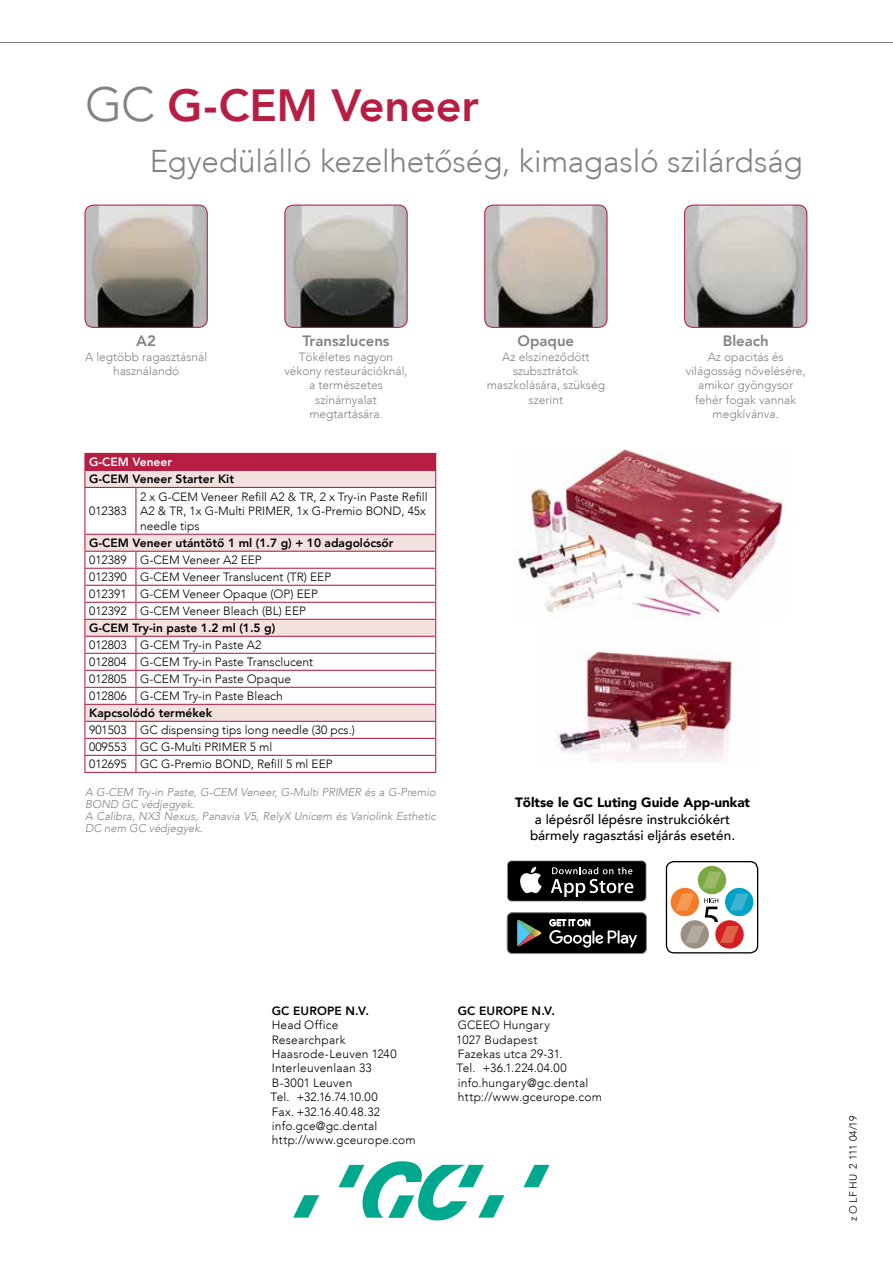
<style>
.page{position:relative;width:893px;height:1263px;background:#fff}
.page>*{position:absolute;margin:0;border:0;box-sizing:border-box;transform-origin:0 0}
.t1{font:800 45px "Avenir";letter-spacing:-.005em;color:#b61e43}
.t2{font:300 31.5px "Avenir";letter-spacing:-.005em;color:#808285}
.t3{font:800 15px "Avenir";color:#808285}
.t4{font:500 13.5px/16.5px "Avenir";color:#000;text-align:center}
.t5{font:900 13.5px "Avenir";color:#000}
.t6{font:300 12px/17px "Avenir";color:#000}
.t7{font:300 12px/14.4px "Avenir";letter-spacing:.02em;color:#000}
.t8{font:300 12px/14.4px "Avenir";color:#808285;text-align:center}
.t9{font:800 12px "Avenir";color:#000}
.t10{font:800 12px "Avenir";color:#fff}
.t11{font:italic 300 11.25px/12px "Avenir";color:#808285}
.t12{font:300 10.5px "Avenir";color:#000}
.s1{font-weight:300;font-size:48px;color:#808285}
</style>
<div class="page">
<svg style="left:523px;top:1165px;width:26px;height:22px"></svg>
<svg style="left:338px;top:1161px;width:166px;height:59px"></svg>
<svg style="left:293px;top:1195px;width:26px;height:22px"></svg>
<img style="left:85px;top:205px;width:122px;height:122px">
<div style="left:84px;top:205px;width:124px;height:123px;border:1px solid #b61e43;border-radius:9px"></div>
<img style="left:285px;top:205px;width:122px;height:122px">
<div style="left:284px;top:205px;width:124px;height:123px;border:1px solid #b61e43;border-radius:9px"></div>
<img style="left:485px;top:205px;width:122px;height:122px">
<div style="left:484px;top:205px;width:123px;height:123px;border:1px solid #b61e43;border-radius:9px"></div>
<img style="left:685px;top:205px;width:122px;height:122px">
<div style="left:684px;top:205px;width:123px;height:123px;border:1px solid #b61e43;border-radius:9px"></div>
<svg style="left:0;top:42px;width:893px;height:1px"></svg>
<img style="left:514px;top:448px;width:270px;height:171px">
<img style="left:555px;top:648px;width:182px;height:113px">
<div style="left:85px;top:453px;width:351px;height:17px;background:#b61e43"></div>
<div style="left:85px;top:471px;width:350px;height:16px;background:#f2e1de"></div>
<svg style="left:85px;top:488px;width:350px;height:284px"></svg>
<svg style="left:435px;top:471px;width:1px;height:16px"></svg>
<hr style="left:84px;top:453px;width:52px;height:1px;background:#b61e43">
<hr style="left:84px;top:470px;width:52px;height:1px;background:#b61e43">
<svg style="left:84px;top:454px;width:1px;height:33px"></svg>
<hr style="left:136px;top:470px;width:300px;height:1px;background:#b61e43">
<hr style="left:84px;top:487px;width:52px;height:1px;background:#b61e43">
<hr style="left:84px;top:488px;width:1px;height:46px;background:#b61e43">
<hr style="left:136px;top:487px;width:300px;height:1px;background:#b61e43">
<hr style="left:135px;top:488px;width:1px;height:46px;background:#b61e43">
<hr style="left:435px;top:488px;width:1px;height:46px;background:#b61e43">
<hr style="left:84px;top:534px;width:52px;height:1px;background:#b61e43">
<hr style="left:136px;top:534px;width:300px;height:1px;background:#b61e43">
<hr style="left:84px;top:551px;width:52px;height:1px;background:#b61e43">
<hr style="left:136px;top:551px;width:300px;height:1px;background:#b61e43">
<hr style="left:84px;top:568px;width:52px;height:1px;background:#b61e43">
<hr style="left:136px;top:568px;width:300px;height:1px;background:#b61e43">
<hr style="left:84px;top:585px;width:52px;height:1px;background:#b61e43">
<hr style="left:136px;top:585px;width:300px;height:1px;background:#b61e43">
<hr style="left:84px;top:602px;width:52px;height:1px;background:#b61e43">
<hr style="left:136px;top:602px;width:300px;height:1px;background:#b61e43">
<svg style="left:135px;top:552px;width:1px;height:67px"></svg>
<hr style="left:84px;top:619px;width:52px;height:1px;background:#b61e43">
<hr style="left:136px;top:619px;width:300px;height:1px;background:#b61e43">
<hr style="left:84px;top:636px;width:52px;height:1px;background:#b61e43">
<hr style="left:136px;top:636px;width:300px;height:1px;background:#b61e43">
<hr style="left:84px;top:653px;width:52px;height:1px;background:#b61e43">
<hr style="left:136px;top:653px;width:300px;height:1px;background:#b61e43">
<hr style="left:84px;top:670px;width:52px;height:1px;background:#b61e43">
<hr style="left:136px;top:670px;width:300px;height:1px;background:#b61e43">
<hr style="left:84px;top:687px;width:52px;height:1px;background:#b61e43">
<hr style="left:136px;top:687px;width:300px;height:1px;background:#b61e43">
<svg style="left:135px;top:637px;width:1px;height:67px"></svg>
<hr style="left:84px;top:704px;width:52px;height:1px;background:#b61e43">
<hr style="left:136px;top:704px;width:300px;height:1px;background:#b61e43">
<hr style="left:84px;top:721px;width:52px;height:1px;background:#b61e43">
<hr style="left:136px;top:721px;width:300px;height:1px;background:#b61e43">
<hr style="left:84px;top:738px;width:52px;height:1px;background:#b61e43">
<hr style="left:136px;top:738px;width:300px;height:1px;background:#b61e43">
<hr style="left:84px;top:755px;width:52px;height:1px;background:#b61e43">
<svg style="left:84px;top:535px;width:1px;height:237px"></svg>
<hr style="left:136px;top:755px;width:300px;height:1px;background:#b61e43">
<svg style="left:135px;top:722px;width:1px;height:50px"></svg>
<svg style="left:435px;top:535px;width:1px;height:237px"></svg>
<hr style="left:84px;top:772px;width:52px;height:1px;background:#b61e43">
<hr style="left:136px;top:772px;width:300px;height:1px;background:#b61e43">
<svg style="left:507px;top:860px;width:140px;height:42px"></svg>
<div style="left:508px;top:861px;width:138px;height:40px;background:#000;border-radius:4px"></div>
<svg style="left:520px;top:867px;width:22px;height:26px"></svg>
<svg style="left:551px;top:867px;width:82px;height:30px"></svg>
<svg style="left:507px;top:912px;width:140px;height:42px;background:#2c2f2f"></svg>
<div style="left:666px;top:861px;width:92px;height:92px;border:1px solid #000;border-radius:7px"></div>
<svg style="left:698px;top:866px;width:28px;height:28px"></svg>
<div style="left:671px;top:888px;width:28px;height:28px;background:#f37c29;border-radius:50%"></div>
<div style="left:715px;top:920px;width:29px;height:28px;background:#d31f23;border-radius:50%"></div>
<div style="left:725px;top:888px;width:28px;height:28px;background:#00a3c5;border-radius:50%"></div>
<div style="left:680px;top:920px;width:29px;height:28px;background:#9a9083;border-radius:50%"></div>
<svg style="left:675px;top:872px;width:74px;height:71px"></svg>
<h1 class="t1" style="left:85px;top:79px;width:396px"><span class="s1">GC</span> G-CEM Veneer</h1>
<h2 class="t2" style="left:150px;top:143px;width:654px">Egyedülálló kezelhetőség, kimagasló szilárdság</h2>
<p class="t3" style="left:136px;top:332px;width:21px">A2</p>
<p class="t8" style="left:85px;top:349px;width:124px">A legtöbb ragasztásnál használandó</p>
<p class="t3" style="left:302px;top:332px;width:89px">Transzlucens</p>
<p class="t8" style="left:284px;top:349px;width:125px">Tökéletes nagyon vékony restaurációknál, a természetes színárnyalat megtartására.</p>
<p class="t10" style="left:89px;top:455px;width:84px">G-CEM Veneer</p>
<p class="t9" style="left:89px;top:472px;width:146px">G-CEM Veneer Starter Kit</p>
<p class="t6" style="left:89px;top:503px;width:39px">012383</p>
<p class="t6" style="left:140px;top:490px;width:289px;line-height:14.4px">2 x G-CEM Veneer Refill A2 &amp; TR, 2 x Try-in Paste Refill<br>A2 &amp; TR, 1x G-Multi PRIMER, 1x G-Premio BOND, 45x needle tips</p>
<p class="t9" style="left:89px;top:536px;width:306px">G-CEM Veneer utántötő 1 ml (1.7 g) + 10 adagolócsőr</p>
<p class="t6" style="left:89px;top:552px;width:244px">012389 G-CEM Veneer A2 EEP<br>012390 G-CEM Veneer Translucent (TR) EEP 012391 G-CEM Veneer Opaque (OP) EEP 012392 G-CEM Veneer Bleach (BL) EEP</p>
<p class="t9" style="left:89px;top:621px;width:188px">G-CEM Try-in paste 1.2 ml (1.5 g)</p>
<p class="t6" style="left:89px;top:637px;width:225px">012803 G-CEM Try-in Paste A2<br>012804 G-CEM Try-in Paste Transclucent 012805 G-CEM Try-in Paste Opaque 012806 G-CEM Try-in Paste Bleach</p>
<p class="t9" style="left:89px;top:706px;width:125px">Kapcsolódó termékek</p>
<p class="t6" style="left:89px;top:722px;width:267px">901503 GC dispensing tips long needle (30 pcs.)<br>009553 GC G-Multi PRIMER 5 ml<br>012695 GC G-Premio BOND, Refill 5 ml EEP</p>
<p class="t11" style="left:85px;top:786px;width:352px">A G-CEM Try-in Paste, G-CEM Veneer, G-Multi PRIMER és a G-Premio BOND GC védjegyek.<br>A Calibra, NX3 Nexus, Panavia V5, RelyX Unicem és Variolink Esthetic DC nem GC védjegyek.</p>
<p class="t3" style="left:518px;top:332px;width:58px">Opaque</p>
<p class="t8" style="left:487px;top:349px;width:120px">Az elszíneződött szubsztrátok maszkolására, szükség szerint</p>
<p class="t3" style="left:723px;top:332px;width:48px">Bleach</p>
<p class="t8" style="left:686px;top:349px;width:121px">Az opacitás és világosság növelésére, amikor gyöngysor fehér fogak vannak megkívánva.</p>
<p class="t5" style="left:515px;top:794px;width:237px">Töltse le GC Luting Guide App-unkat</p>
<p class="t4" style="left:530px;top:811px;width:206px">a lépésről lépésre instrukciókért bármely ragasztási eljárás esetén.</p>
<p class="t9" style="left:272px;top:1003px;width:99px">GC EUROPE N.V.</p>
<p class="t7" style="left:271px;top:1018px;width:147px">Head Office<br>Researchpark<br>Haasrode-Leuven 1240<br>Interleuvenlaan 33<br>B-3001 Leuven<br>Tel. +32.16.74.10.00<br>Fax. +32.16.40.48.32 info.gce@gc.dental http://www.gceurope.com</p>
<p class="t9" style="left:458px;top:1003px;width:99px">GC EUROPE N.V.</p>
<p class="t7" style="left:456px;top:1018px;width:147px">GCEEO Hungary<br>1027 Budapest<br>Fazekas utca 29-31.<br>Tel. +36.1.224.04.00 info.hungary@gc.dental http://www.gceurope.com</p>
<p class="t12" style="left:847px;top:1221px;width:107px;rotate:-90deg">z O LF HU 2 111 04/19</p>
</div>
